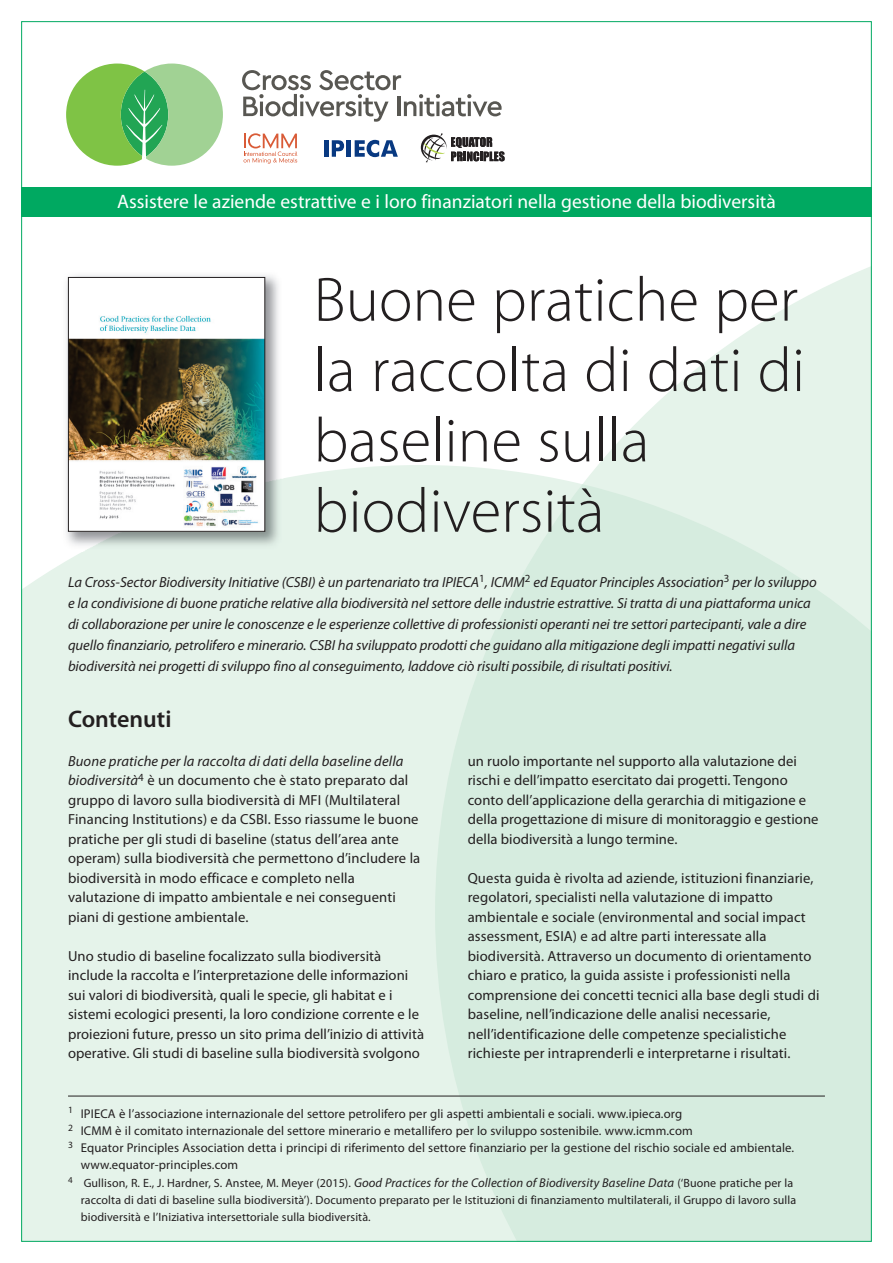
<style>
.page{position:relative;width:893px;height:1263px;background:#fff}
.page>*{position:absolute;margin:0;border:0;box-sizing:border-box;transform-origin:0 0}
.t1{font:300 63px/70.3px "Myriad Pro";color:#231f20}
.t2{font:600 24px "Myriad Pro";color:#231f20}
.t3{font:19.5px "Myriad Pro";color:#fff}
.t4{font:14.7px/19.5px "Myriad Pro";letter-spacing:.01em;color:#231f20}
.t5{font:italic 14.7px/21px "Myriad Pro";letter-spacing:-.005em;color:#231f20}
.t6{font:12.75px "Myriad Pro";letter-spacing:.01em;color:#231f20}
.t7{font:12px/17.2px "Myriad Pro";letter-spacing:.01em;color:#231f20}
.s1{font-style:italic}
.s2{font-style:italic;font-size:12.75px}
</style>
<div class="page">
<div style="left:23px;top:465px;width:412px;height:775px;background:#e5f3ea"></div>
<svg style="left:435px;top:267px;width:435px;height:217px"></svg>
<svg style="left:435px;top:484px;width:435px;height:756px;background:#d7ece0"></svg>
<div style="left:21px;top:187px;width:851px;height:30px;background:#00a961"></div>
<svg style="left:242px;top:70px;width:260px;height:52px"></svg>
<svg style="left:66px;top:64px;width:157px;height:102px"></svg>
<svg style="left:243px;top:133px;width:54px;height:31px"></svg>
<div style="left:324px;top:140px;width:5px;height:17px;background:#083981"></div>
<svg style="left:332px;top:140px;width:12px;height:17px"></svg>
<div style="left:346px;top:140px;width:5px;height:17px;background:#083981"></div>
<svg style="left:355px;top:140px;width:43px;height:17px"></svg>
<svg style="left:421px;top:133px;width:84px;height:29px"></svg>
<hr style="left:68px;top:1096px;width:757px;height:1px;background:#231f20">
<img style="left:61px;top:275px;width:224px;height:276px">
<img style="left:70px;top:279px;width:193px;height:251px">
<div style="left:68px;top:277px;width:197px;height:255px;border:1px solid #231f20"></div>
<h3 class="t3" style="left:117px;top:194px;width:660px">Assistere le aziende estrattive e i loro finanziatori nella gestione della biodiversità</h3>
<h1 class="t1" style="left:314px;top:264px;width:493px">Buone pratiche per la raccolta di dati di baseline sulla biodiversità</h1>
<p class="t5" style="left:68px;top:573px;width:750px">La Cross-Sector Biodiversity Initiative (CSBI) è un partenariato tra IPIECA<sup>1</sup>, ICMM<sup>2</sup> ed Equator Principles Association<sup>3</sup> per lo sviluppo e la condivisione di buone pratiche relative alla biodiversità nel settore delle industrie estrattive. Si tratta di una piattaforma unica di collaborazione per unire le conoscenze e le esperienze collettive di professionisti operanti nei tre settori partecipanti, vale a dire quello finanziario, petrolifero e minerario. CSBI ha sviluppato prodotti che guidano alla mitigazione degli impatti negativi sulla biodiversità nei progetti di sviluppo fino al conseguimento, laddove ciò risulti possibile, di risultati positivi.</p>
<h2 class="t2" style="left:68px;top:705px;width:105px">Contenuti</h2>
<p class="t4" style="left:68px;top:752px;width:354px"><span class="s1">Buone pratiche per la raccolta di dati della baseline della biodiversità</span><sup>4</sup> è un documento che è stato preparato dal gruppo di lavoro sulla biodiversità di MFI (Multilateral Financing Institutions) e da CSBI. Esso riassume le buone pratiche per gli studi di baseline (status dell’area ante operam) sulla biodiversità che permettono d’includere la biodiversità in modo efficace e completo nella valutazione di impatto ambientale e nei conseguenti piani di gestione ambientale.</p>
<p class="t4" style="left:68px;top:947px;width:357px">Uno studio di baseline focalizzato sulla biodiversità include la raccolta e l’interpretazione delle informazioni sui valori di biodiversità, quali le specie, gli habitat e i sistemi ecologici presenti, la loro condizione corrente e le proiezioni future, presso un sito prima dell’inizio di attività operative. Gli studi di baseline sulla biodiversità svolgono</p>
<p class="t4" style="left:468px;top:752px;width:352px">un ruolo importante nel supporto alla valutazione dei rischi e dell’impatto esercitato dai progetti. Tengono conto dell’applicazione della gerarchia di mitigazione e della progettazione di misure di monitoraggio e gestione della biodiversità a lungo termine.</p>
<p class="t4" style="left:468px;top:869px;width:353px">Questa guida è rivolta ad aziende, istituzioni finanziarie, regolatori, specialisti nella valutazione di impatto ambientale e sociale (environmental and social impact assessment, ESIA) e ad altre parti interessate alla biodiversità. Attraverso un documento di orientamento chiaro e pratico, la guida assiste i professionisti nella comprensione dei concetti tecnici alla base degli studi di baseline, nell’indicazione delle analisi necessarie, nell’identificazione delle competenze specialistiche richieste per intraprenderli e interpretarne i risultati.</p>
<p class="t6" style="left:68px;top:1109px;width:616px"><sup>1</sup> IPIECA è l’associazione internazionale del settore petrolifero per gli aspetti ambientali e sociali. www.ipieca.org</p>
<p class="t6" style="left:68px;top:1126px;width:626px"><sup>2</sup> ICMM è il comitato internazionale del settore minerario e metallifero per lo sviluppo sostenibile. www.icmm.com</p>
<p class="t6" style="left:68px;top:1143px;width:728px"><sup>3</sup> Equator Principles Association detta i principi di riferimento del settore finanziario per la gestione del rischio sociale ed ambientale.</p>
<p class="t6" style="left:81px;top:1160px;width:159px">www.equator-principles.com</p>
<p class="t7" style="left:81px;top:1175px;width:717px;text-indent:-13px"><sup>4</sup> Gullison, R. E., J. Hardner, S. Anstee, M. Meyer (2015). <span class="s2">Good Practices for the Collection of Biodiversity Baseline Data</span> (‘Buone pratiche per la raccolta di dati di baseline sulla biodiversità’). Documento preparato per le Istituzioni di finanziamento multilaterali, il Gruppo di lavoro sulla biodiversità e l’Iniziativa intersettoriale sulla biodiversità.</p>
</div>
